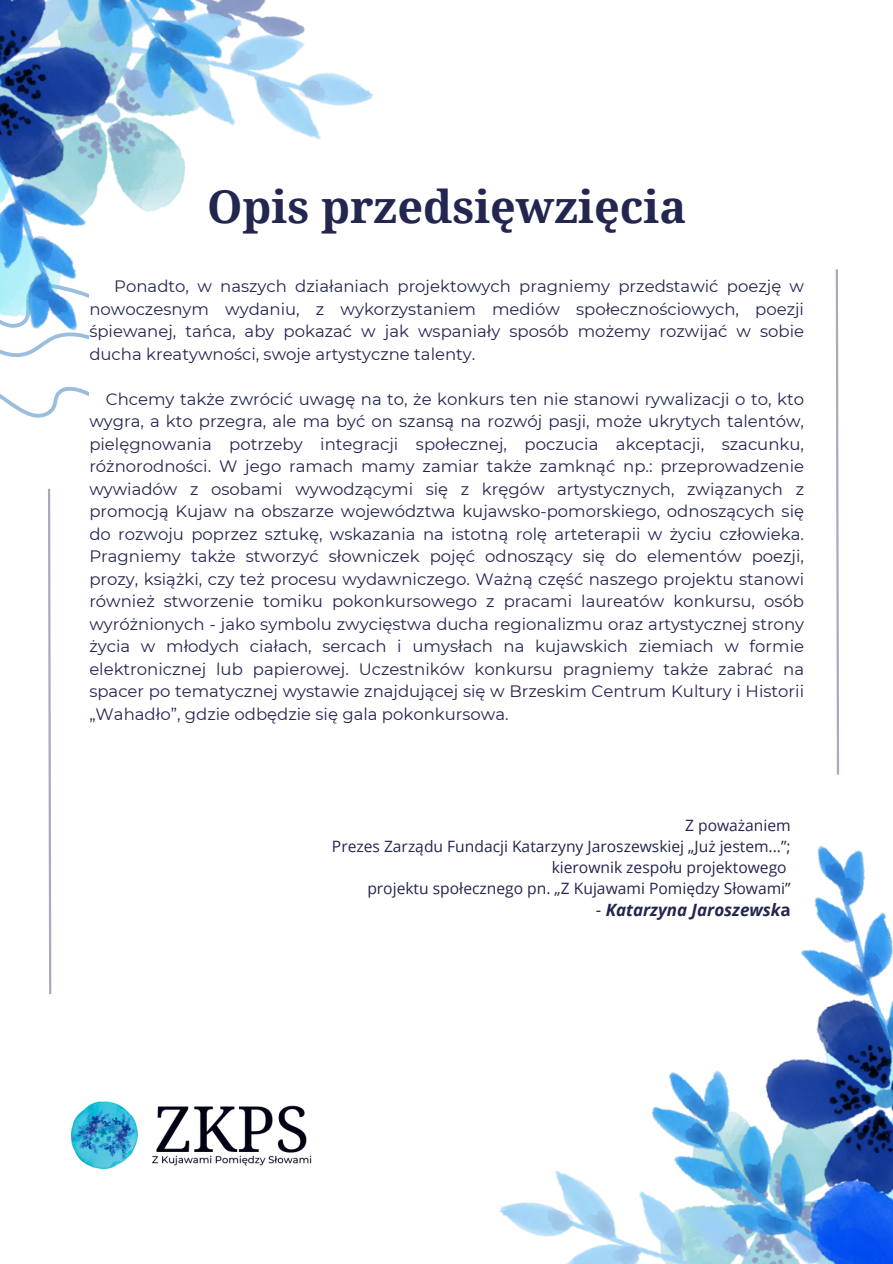
<style>
.page{position:relative;width:893px;height:1264px;background:#fff}
.page>*{position:absolute;margin:0;border:0;box-sizing:border-box;transform-origin:0 0}
.t1{font:700 45px "Noto Serif";color:#23264f}
.t2{font:italic 700 16.95px "Open Sans";color:#23264f}
.t3{font:16.5px/22.5px "Montserrat";color:#23264f;text-align:justify}
.t4{font:15.6px "Open Sans";color:#23264f}
.s1{font-weight:400;font-style:normal}
.s2{font-style:normal}
</style>
<div class="page">
<img style="left:0;top:0;width:374px;height:418px">
<img style="left:505px;top:845px;width:387px;height:418px">
<svg style="left:835px;top:269px;width:4px;height:506px"></svg>
<svg style="left:48px;top:488px;width:3px;height:507px;background:#c0c0cc"></svg>
<img style="left:71px;top:1101px;width:241px;height:69px">
<p class="t1" style="left:207px;top:175px;width:480px">Opis przedsięwzięcia</p>
<p class="t3" style="left:89px;top:275px;width:716px;text-indent:25px">Ponadto, w naszych działaniach projektowych pragniemy przedstawić poezję w nowoczesnym wydaniu, z wykorzystaniem mediów społecznościowych, poezji śpiewanej, tańca, aby pokazać w jak wspaniały sposób możemy rozwijać w sobie ducha kreatywności, swoje artystyczne talenty.</p>
<p class="t3" style="left:89px;top:387px;width:716px;text-indent:16px">Chcemy także zwrócić uwagę na to, że konkurs ten nie stanowi rywalizacji o to, kto wygra, a kto przegra, ale ma być on szansą na rozwój pasji, może ukrytych talentów, pielęgnowania potrzeby integracji społecznej, poczucia akceptacji, szacunku, różnorodności. W jego ramach mamy zamiar także zamknąć np.: przeprowadzenie wywiadów z osobami wywodzącymi się z kręgów artystycznych, związanych z promocją Kujaw na obszarze województwa kujawsko-pomorskiego, odnoszących się do rozwoju poprzez sztukę, wskazania na istotną rolę arteterapii w życiu człowieka.<br>Pragniemy także stworzyć słowniczek pojęć odnoszący się do elementów poezji, prozy, książki, czy też procesu wydawniczego. Ważną część naszego projektu stanowi również stworzenie tomiku pokonkursowego z pracami laureatów konkursu, osób wyróżnionych - jako symbolu zwycięstwa ducha regionalizmu oraz artystycznej strony życia w młodych ciałach, sercach i umysłach na kujawskich ziemiach w formie elektronicznej lub papierowej. Uczestników konkursu pragniemy także zabrać na spacer po tematycznej wystawie znajdującej się w Brzeskim Centrum Kultury i Historii „Wahadło”, gdzie odbędzie się gala pokonkursowa.</p>
<p class="t4" style="left:685px;top:813px;width:107px">Z poważaniem</p>
<p class="t4" style="left:332px;top:835px;width:460px">Prezes Zarządu Fundacji Katarzyny Jaroszewskiej „Już jestem...”;</p>
<p class="t4" style="left:551px;top:856px;width:236px">kierownik zespołu projektowego</p>
<p class="t4" style="left:367px;top:877px;width:425px">projektu społecznego pn. „Z Kujawami Pomiędzy Słowami”</p>
<p class="t2" style="left:595px;top:898px;width:196px"><span class="s1">-</span> Katarzyna Jaroszewsk<span class="s2">a</span></p>
</div>
